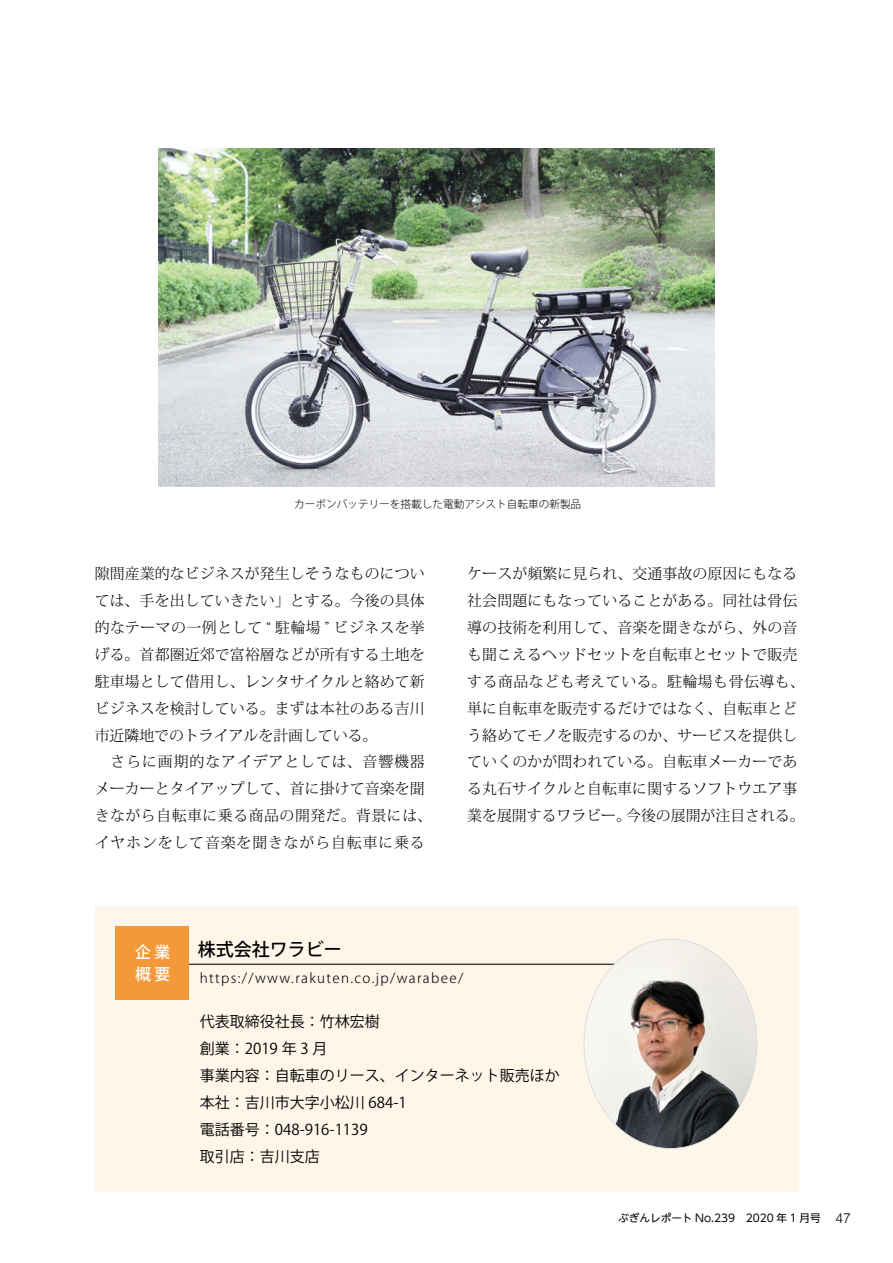
<style>
.page{position:relative;width:893px;height:1263px;background:#fff}
.page>*{position:absolute;margin:0;border:0;box-sizing:border-box;transform-origin:0 0}
.t1{font:500 18px "Koz Go Pr 6 N";color:#000}
.t2{font:500 15.9px/22.4px "Koz Go Pr 6 N";color:#fff}
.t3{font:15px/27px "Koz Go Pr 6 N";color:#000}
.t4{font:300 14.85px/26.8px "Koz Min Pr 6 N";letter-spacing:.01em;color:#000}
.t5{font:300 13.5px "Koz Go Pr 6 N";letter-spacing:.1em;color:#000}
.t6{font:300 10.65px "Koz Go Pr 6 N";color:#000}
.t7{font:10.65px "UD Shin Go NT Pro";color:#000}
.s1{font-family:"Helvetica LT Std";font-weight:300;font-size:13.8px}
</style>
<div class="page">
<div style="left:95px;top:907px;width:703px;height:285px;background:#fff6ea"></div>
<hr style="left:166px;top:964px;width:524px;height:1px;background:#000">
<img style="left:584px;top:939px;width:173px;height:209px">
<div style="left:116px;top:926px;width:73px;height:73px;background:#f39939"></div>
<img style="left:159px;top:149px;width:556px;height:338px">
<p class="t6" style="left:294px;top:498px;width:289px">カーボンバッテリーを搭載した電動アシスト自転車の新製品</p>
<p class="t4" style="left:95px;top:561px;width:339px">隙間産業的なビジネスが発生しそうなものについては、手を出していきたい」とする。今後の具体的なテーマの一例として “ 駐輪場 ” ビジネスを挙げる。首都圏近郊で富裕層などが所有する土地を駐車場として借用し、レンタサイクルと絡めて新ビジネスを検討している。まずは本社のある吉川市近隣地でのトライアルを計画している。<br>　さらに画期的なアイデアとしては、音響機器メーカーとタイアップして、首に掛けて音楽を聞きながら自転車に乗る商品の開発だ。背景には、イヤホンをして音楽を聞きながら自転車に乗る</p>
<p class="t4" style="left:467px;top:561px;width:339px">ケースが頻繁に見られ、交通事故の原因にもなる社会問題にもなっていることがある。同社は骨伝導の技術を利用して、音楽を聞きながら、外の音も聞こえるヘッドセットを自転車とセットで販売する商品なども考えている。駐輪場も骨伝導も、単に自転車を販売するだけではなく、自転車とどう絡めてモノを販売するのか、サービスを提供していくのかが問われている。自転車メーカーである丸石サイクルと自転車に関するソフトウエア事業を展開するワラビー。今後の展開が注目される。</p>
<p class="t2" style="left:135px;top:941px;width:37px">企 業概 要</p>
<p class="t1" style="left:198px;top:939px;width:145px">株式会社ワラビー</p>
<p class="t5" style="left:200px;top:970px;width:265px">https://www.rakuten.co.jp/warabee/</p>
<p class="t3" style="left:200px;top:1009px;width:361px">代表取締役社長：竹林宏樹<br>創業：2019 年 3 月<br>事業内容：自転車のリース、インターネット販売ほか本社：吉川市大字小松川 684-1<br>電話番号：048-916-1139<br>取引店：吉川支店</p>
<p class="t7" style="left:618px;top:1210px;width:234px">ぶぎんレポート No.239　2020 年 1 月号 <span class="s1">47</span></p>
</div>
